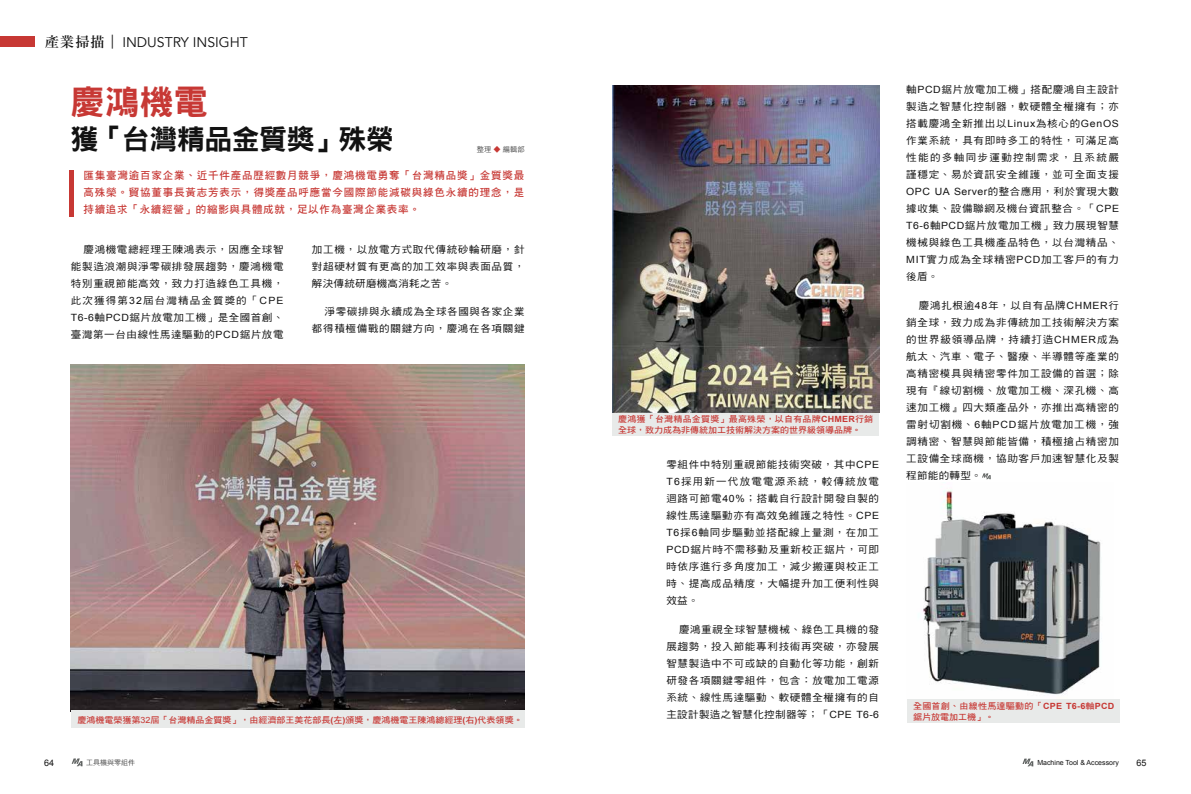
<style>
.page{position:relative;width:1191px;height:794px;background:#fff}
.page>*{position:absolute;margin:0;border:0;box-sizing:border-box;transform-origin:0 0}
.t1{font:34px "DF Hei Std W9";color:#c73834}
.t2{font:28px "DF Hei Std W9";letter-spacing:-.02em;color:#121212}
.t3{font:14px "Avenir";color:#121212}
.t4{font:10.5px/17px "DF Hei Std W7";letter-spacing:.07em;color:#c73834;text-align:justify}
.t5{font:10px/17px "DF Hei Std W5";letter-spacing:.07em;color:#121212;text-align:justify;scale:1.05 1}
.t6{font:9px "Arial";color:#121212}
.t7{font:8.6px/10.8px "DF Hei Std W7";color:#c73834;scale:1.05 1}
.t8{font:8.6px/10.8px "DF Hei Std W7";letter-spacing:.03em;color:#c73834;scale:1.05 1}
.t9{font:7.4px "DF Hei Std W3";color:#121212}
.t10{font:7px "Arial";color:#121212}
.t11{font:7px "DF Hei Std W3";color:#121212}
.s1{font-family:"Yu Min";font-weight:600}
.s2{font-family:"AR Ming B5";font-weight:700}
.s3{color:#c73834}
.s4{font-family:"Arial"}
.s5{font-family:"Arial";font-weight:700}
</style>
<div class="page">
<img style="left:923px;top:490px;width:178px;height:205px">
<div style="left:907px;top:699px;width:213px;height:24px;background:#e8eae9"></div>
<div style="left:612px;top:412px;width:267px;height:24px;background:#e8eae9"></div>
<hr style="left:70px;top:170px;width:4px;height:46px;background:#c73834">
<div style="left:0;top:36px;width:34px;height:11px;background:#c73834"></div>
<img style="left:71px;top:364px;width:453px;height:346px">
<div style="left:71px;top:710px;width:453px;height:17px;background:#e8eae9"></div>
<img style="left:612px;top:85px;width:267px;height:327px">
<svg style="left:982px;top:473px;width:8px;height:6px"></svg>
<svg style="left:72px;top:758px;width:11px;height:8px"></svg>
<svg style="left:1022px;top:758px;width:11px;height:8px"></svg>
<h3 class="t3" style="left:45px;top:34px;width:204px"><span class="s1">產業掃描</span><span class="s2">∣</span> INDUSTRY INSIGHT</h3>
<h1 class="t1" style="left:71px;top:84px;width:139px">慶鴻機電</h1>
<h2 class="t2" style="left:71px;top:124px;width:325px">獲「台灣精品金質獎」殊榮</h2>
<p class="t9" style="left:477px;top:145px;width:49px">整理 <span class="s3">◆</span> 編輯部</p>
<p class="t4" style="left:83px;top:167px;width:442px">匯集臺灣逾百家企業、近千件產品歷經數月競爭，慶鴻機電勇奪「台灣精品獎」金質獎最高殊榮。貿協董事長黃志芳表示，得獎產品呼應當今國際節能減碳與綠色永續的理念，是持續追求「永續經營」的縮影與具體成就，足以作為臺灣企業表率。</p>
<p class="t5" style="left:71px;top:240px;width:204px;text-indent:13px">慶鴻機電總經理王陳鴻表示，因應全球智能製造浪潮與淨零碳排發展趨勢，慶鴻機電特別重視節能高效，致力打造綠色工具機，此次獲得第<span class="s4">32</span>屆台灣精品金質獎的「<span class="s4">CPE T6-6</span>軸<span class="s4">PCD</span>鋸片放電加工機」是全國首創、臺灣第一台由線性馬達驅動的<span class="s4">PCD</span>鋸片放電</p>
<p class="t5" style="left:312px;top:240px;width:204px">加工機，以放電方式取代傳統砂輪研磨，針對超硬材質有更高的加工效率與表面品質，解決傳統研磨機高消耗之苦。</p>
<p class="t5" style="left:312px;top:303px;width:204px;text-align:right">淨零碳排與永續成為全球各國與各家企業都得積極備戰的關鍵方向，慶鴻在各項關鍵</p>
<p class="t7" style="left:77px;top:714px;width:425px">慶鴻機電榮獲第<span class="s4">32</span>屆「台灣精品金質獎」，由經濟部王美花部長<span class="s5">(</span>左<span class="s5">)</span>頒獎，慶鴻機電王陳鴻總經理<span class="s5">(</span>右<span class="s5">)</span>代表領獎。</p>
<p class="t7" style="left:618px;top:413px;width:244px">慶鴻獲「台灣精品金質獎」最高殊榮，以自有品牌<span class="s5">CHMER</span>行銷全球，致力成為非傳統加工技術解決方案的世界級領導品牌。</p>
<p class="t5" style="left:666px;top:456px;width:204px">零組件中特別重視節能技術突破，其中<span class="s4">CPE T6</span>採用新一代放電電源系統，較傳統放電迴路可節電<span class="s4">40%</span>；搭載自行設計開發自製的線性馬達驅動亦有高效免維護之特性。<span class="s4">CPE T6</span>採<span class="s4">6</span>軸同步驅動並搭配線上量測，在加工<span class="s4">PCD</span>鋸片時不需移動及重新校正鋸片，可即時依序進行多角度加工，減少搬運與校正工時、提高成品精度，大幅提升加工便利性與效益。</p>
<p class="t5" style="left:666px;top:620px;width:204px;text-indent:13px">慶鴻重視全球智慧機械、綠色工具機的發展趨勢，投入節能專利技術再突破，亦發展智慧製造中不可或缺的自動化等功能，創新研發各項關鍵零組件，包含：放電加工電源系統、線性馬達驅動、軟硬體全權擁有的自主設計製造之智慧化控制器等；「<span class="s4">CPE T6-6</span></p>
<p class="t5" style="left:906px;top:81px;width:204px">軸<span class="s4">PCD</span>鋸片放電加工機」搭配慶鴻自主設計製造之智慧化控制器，軟硬體全權擁有；亦搭載慶鴻全新推出以<span class="s4">Linux</span>為核心的<span class="s4">GenOS</span>作業系統，具有即時多工的特性，可滿足高性能的多軸同步運動控制需求，且系統嚴謹穩定、易於資訊安全維護，並可全面支援<span class="s4">OPC UA Server</span>的整合應用，利於實現大數據收集、設備聯網及機台資訊整合。「<span class="s4">CPE T6-6</span>軸<span class="s4">PCD</span>鋸片放電加工機」致力展現智慧機械與綠色工具機產品特色，以台灣精品、<span class="s4">MIT</span>實力成為全球精密<span class="s4">PCD</span>加工客戶的有力後盾。</p>
<p class="t5" style="left:906px;top:296px;width:204px;text-indent:13px">慶鴻扎根逾<span class="s4">48</span>年，以自有品牌<span class="s4">CHMER</span>行銷全球，致力成為非傳統加工技術解決方案的世界級領導品牌，持續打造<span class="s4">CHMER</span>成為航太、汽車、電子、醫療、半導體等產業的高精密模具與精密零件加工設備的首選；除現有『線切割機、放電加工機、深孔機、高速加工機』四大類產品外，亦推出高精密的雷射切割機、<span class="s4">6</span>軸<span class="s4">PCD</span>鋸片放電加工機，強調精密、智慧與節能皆備，積極搶占精密加工設備全球商機，協助客戶加速智慧化及製程節能的轉型。</p>
<p class="t8" style="left:913px;top:700px;width:193px">全國首創、由線性馬達驅動的「<span class="s5">CPE T6-6</span>軸<span class="s5">PCD</span>鋸片放電加工機」。</p>
<p class="t6" style="left:44px;top:756px;width:12px">64</p>
<p class="t11" style="left:86px;top:758px;width:50px">工具機與零組件</p>
<p class="t10" style="left:1037px;top:758px;width:83px">Machine Tool &amp; Accessory</p>
<p class="t6" style="left:1136px;top:756px;width:12px">65</p>
</div>
